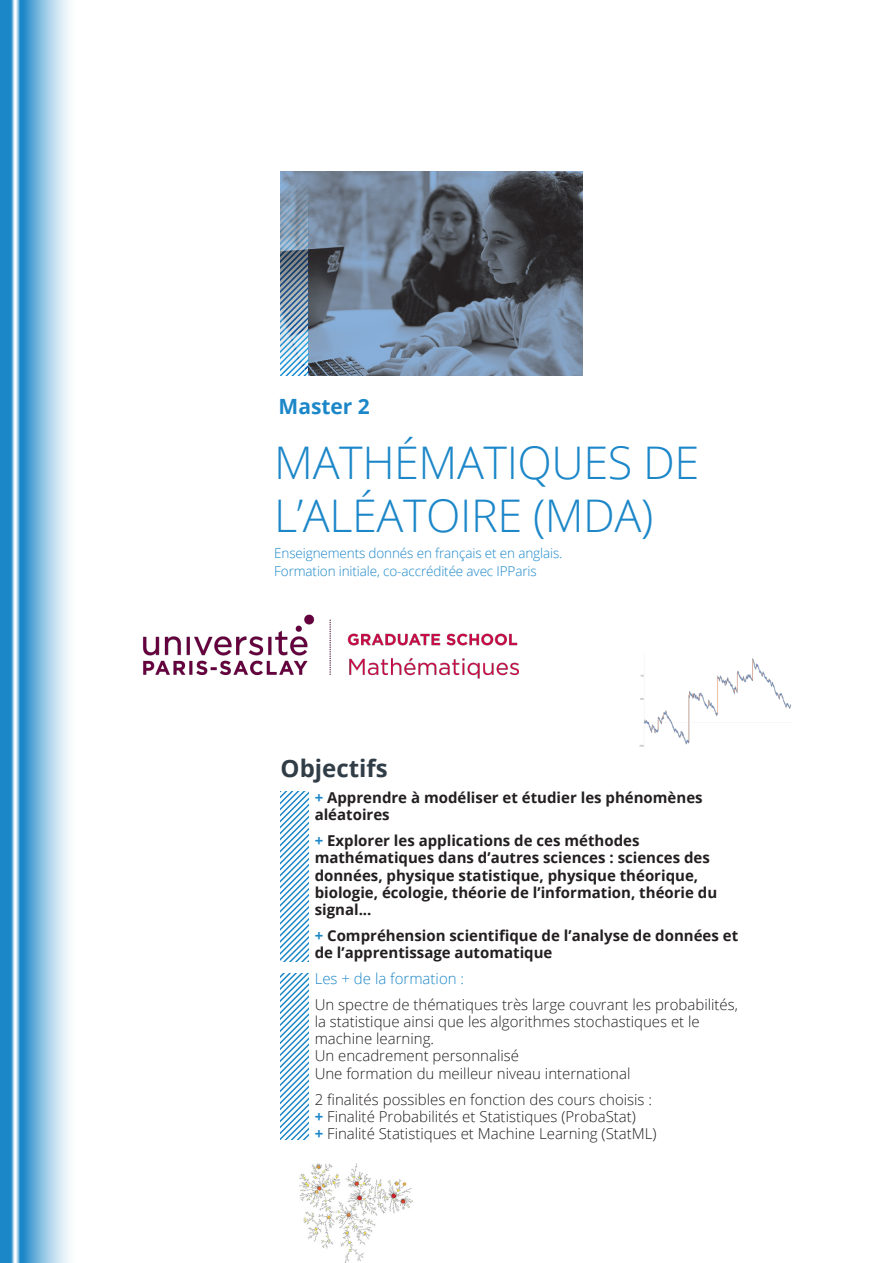
<style>
.page{position:relative;width:893px;height:1263px;background:#fff}
.page>*{position:absolute;margin:0;border:0;box-sizing:border-box;transform-origin:0 0}
.matiere{font:300 45px/52.5px "Open Sans";letter-spacing:-.01em;color:#1c87c8}
.inter{font:700 24px "Open Sans";color:#303d47}
.diplome{font:700 21px "Open Sans";color:#1c87c8}
.texte{font:300 15px/17.2px "Open Sans";color:#231f20}
.texte-2{font:700 15px/17.2px "Open Sans";color:#231f20}
.texte-3{font:300 15px "Open Sans";color:#1c87c8}
.matiere-2{font:300 13.5px "Open Sans";letter-spacing:-.01em;color:#1c87c8}
.s1{color:#1c87c8}
.s2{font-weight:700;color:#1c87c8}
</style>
<div class="page">
<svg style="left:0;top:0;width:70px;height:1263px;background:#7fbbdf"></svg>
<svg style="left:281px;top:792px;width:27px;height:169px"></svg>
<svg style="left:281px;top:973px;width:27px;height:167px"></svg>
<img style="left:640px;top:658px;width:151px;height:89px">
<img style="left:299px;top:1163px;width:114px;height:100px">
<img style="left:142px;top:614px;width:377px;height:65px">
<img style="left:281px;top:172px;width:301px;height:204px">
<svg style="left:281px;top:177px;width:27px;height:199px;background:#839fb6"></svg>
<p class="diplome" style="left:279px;top:391px;width:93px">Master 2</p>
<p class="matiere" style="left:274px;top:435px;width:427px">MATHÉMATIQUES DE<br>L’ALÉATOIRE (MDA)</p>
<p class="matiere-2" style="left:274px;top:544px;width:290px">Enseignements donnés en français et en anglais.</p>
<p class="matiere-2" style="left:274px;top:561px;width:264px">Formation initiale, co-accréditée avec IPParis</p>
<p class="inter" style="left:281px;top:752px;width:109px">Objectifs</p>
<p class="texte-2" style="left:315px;top:789px;width:389px"><span class="s1">+</span> Apprendre à modéliser et étudier les phénomènes aléatoires</p>
<p class="texte-2" style="left:315px;top:832px;width:404px"><span class="s1">+</span> Explorer les applications de ces méthodes mathématiques dans d’autres sciences : sciences des données, physique statistique, physique théorique, biologie, écologie, théorie de l’information, théorie du signal...</p>
<p class="texte-2" style="left:315px;top:926px;width:425px"><span class="s1">+</span> Compréhension scientifique de l’analyse de données et de l’apprentissage automatique</p>
<p class="texte-3" style="left:315px;top:968px;width:151px">Les + de la formation :</p>
<p class="texte" style="left:315px;top:995px;width:425px">Un spectre de thématiques très large couvrant les probabilités, la statistique ainsi que les algorithmes stochastiques et le machine learning.</p>
<p class="texte" style="left:315px;top:1047px;width:206px">Un encadrement personnalisé</p>
<p class="texte" style="left:315px;top:1064px;width:317px">Une formation du meilleur niveau international</p>
<p class="texte" style="left:315px;top:1090px;width:339px">2 finalités possibles en fonction des cours choisis :</p>
<p class="texte" style="left:315px;top:1107px;width:323px"><span class="s2">+</span> Finalité Probabilités et Statistiques (ProbaStat)</p>
<p class="texte" style="left:315px;top:1124px;width:343px"><span class="s2">+</span> Finalité Statistiques et Machine Learning (StatML)</p>
</div>
